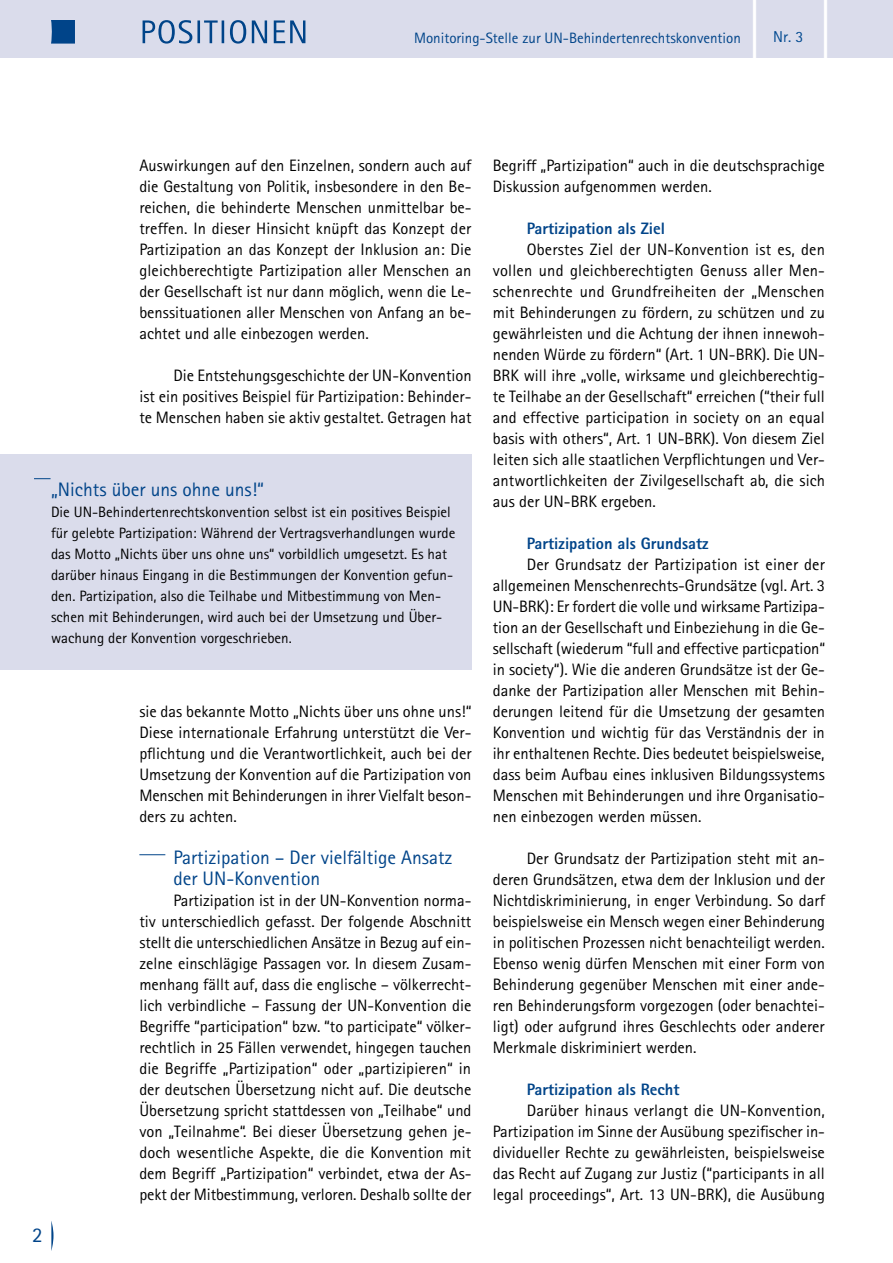
<style>
.page{position:relative;width:893px;height:1263px;background:#fff}
.page>*{position:absolute;margin:0;border:0;box-sizing:border-box;transform-origin:0 0}
.t1{font:82.5px "Rotis Sans Serif";color:#fff;scale:.55 1}
.t2{font:21px "Rotis Sans Serif";color:#004489}
.t3{font:19.5px/21px "Rotis Sans Serif";color:#004489}
.P_fliesstext{font:16.5px/21px "Rotis Sans Serif";color:#000;text-align:justify}
.t4{font:800 16.5px "Rotis Sans Serif";color:#004489}
.t5{font:15.75px "Rotis Sans Serif Std";color:#014990}
.P_infospalte_Fliesst{font:15px/21px "Rotis Sans Serif";color:#000}
.t6{font:15px "Rotis Sans Serif";color:#004489}
</style>
<div class="page">
<div style="left:0;top:0;width:893px;height:57px;background:#dadceb"></div>
<svg style="left:51px;top:20px;width:24px;height:24px"></svg>
<svg style="left:143px;top:20px;width:162px;height:24px"></svg>
<svg style="left:51px;top:1221px;width:3px;height:30px"></svg>
<svg style="left:139px;top:854px;width:26px;height:1px"></svg>
<div style="left:0;top:454px;width:471px;height:215px;background:#dadceb"></div>
<svg style="left:34px;top:478px;width:17px;height:1px"></svg>
<p class="t6" style="left:414px;top:29px;width:328px">Monitoring-Stelle zur UN-Behindertenrechtskonvention</p>
<h1 class="t1" style="left:749px;top:-29px;width:152px">| |</h1>
<p class="t5" style="left:773px;top:27px;width:32px">Nr. 3</p>
<p class="P_fliesstext" style="left:139px;top:154px;width:334px">Auswirkungen auf den Einzelnen, sondern auch auf die Gestaltung von Politik, insbesondere in den Be&shy;reichen, die behinderte Menschen unmittelbar be&shy;treffen. I n dieser Hinsicht knüpft das Konzept der Partizipation an das Konzept der I nklusion an: Die gleichberechtigte Partizipation aller Menschen an der Gesellschaft ist nur dann möglich, wenn die Le&shy;benssituationen aller Menschen von Anfang an be&shy;achtet und alle einbezogen werden.</p>
<p class="P_fliesstext" style="left:139px;top:364px;width:334px;text-indent:34px">Die Entstehungsgeschichte der UN-Konvention ist ein positives Beispiel für Partizipation: Behinder&shy;te Menschen haben sie aktiv gestaltet. Getragen hat</p>
<h3 class="t3" style="left:51px;top:479px;width:214px">„Nichts über uns ohne uns!“</h3>
<p class="P_infospalte_Fliesst" style="left:51px;top:501px;width:406px">Die UN-Behindertenrechtskonvention selbst ist ein positives Beispiel für gelebte Partizipation: Während der Vertragsverhandlungen wurde das Motto „Nichts über uns ohne uns“ vorbildlich umgesetzt. Es hat darüber hinaus Eingang in die Bestimmungen der Konvention gefun&shy;den. Partizipation, also die Teilhabe und Mitbestimmung von Men&shy;schen mit Behinderungen, wird auch bei der Umsetzung und Über&shy;wachung der Konvention vorgeschrieben.</p>
<p class="t2" style="left:32px;top:1222px;width:12px">2</p>
<p class="P_fliesstext" style="left:139px;top:700px;width:334px">sie das bekannte Motto „Nichts über uns ohne uns!“ Diese internationale Erfahrung unterstützt die Ver&shy;pflichtung und die Verantwortlichkeit, auch bei der Umsetzung der Konvention auf die Partizipation von Menschen mit Behinderungen in ihrer Vielfalt beson&shy;ders zu achten.</p>
<h3 class="t3" style="left:173px;top:846px;width:281px">Partizipation – Der vielfältige Ansatz der UN-Konvention</h3>
<p class="P_fliesstext" style="left:139px;top:889px;width:334px;text-indent:34px">Partizipation ist in der UN-Konvention norma&shy;tiv unterschiedlich gefasst. Der folgende Abschnitt stellt die unterschiedlichen Ansätze in Bezug auf ein&shy;zelne einschlägige Passagen vor. I n diesem Zusam&shy;menhang fällt auf, dass die englische – völkerrecht&shy;lich verbindliche – Fassung der UN-Konvention die Begriffe “participation“ bzw. “to participate“ völker&shy;rechtlich in 25 Fällen verwendet, hingegen tauchen die Begriffe „Partizipation“ oder „partizipieren“ in der deutschen Übersetzung nicht auf. Die deutsche Übersetzung spricht stattdessen von „Teilhabe“ und von „Teilnahme“. Bei dieser Übersetzung gehen je&shy;doch wesentliche Aspekte, die die Konvention mit dem Begriff „Partizipation“ verbindet, etwa der As&shy;pekt der Mitbestimmung, verloren. Deshalb sollte der</p>
<p class="P_fliesstext" style="left:493px;top:154px;width:334px">Begriff „Partizipation“ auch in die deutschsprachige<br>Diskussion aufgenommen werden.</p>
<h4 class="t4" style="left:527px;top:217px;width:140px">Partizipation als Ziel</h4>
<p class="P_fliesstext" style="left:493px;top:238px;width:334px;text-indent:34px">Oberstes Ziel der UN-Konvention ist es, den vollen und gleichberechtigten Genuss aller Men&shy;schenrechte und Grundfreiheiten der „Menschen mit Behinderungen zu fördern, zu schützen und zu gewährleisten und die Achtung der ihnen innewoh&shy;nenden Würde zu fördern“ (Art. 1 UN-BRK). Die UN-BRK will ihre „volle, wirksame und gleichberechtig&shy;te Teilhabe an der Gesellschaft“ erreichen (“their full and effective participation in society on an equal basis with others“, Art. 1 UN-BRK). Von diesem Ziel leiten sich alle staatlichen Verpflichtungen und Ver&shy;antwortlichkeiten der Zivilgesellschaft ab, die sich aus der UN-BRK ergeben.</p>
<h4 class="t4" style="left:527px;top:532px;width:183px">Partizipation als Grundsatz</h4>
<p class="P_fliesstext" style="left:493px;top:553px;width:334px;text-indent:34px">Der Grundsatz der Partizipation ist einer der allgemeinen Menschenrechts-Grundsätze (vgl. Art. 3<br>UN-BRK): Er fordert die volle und wirksame Partizipa&shy;tion an der Gesellschaft und Einbeziehung in die Ge&shy;sellschaft (wiederum “full and effective particpation“ in society“). Wie die anderen Grundsätze ist der Ge&shy;danke der Partizipation aller Menschen mit Behin&shy;derungen leitend für die Umsetzung der gesamten Konvention und wichtig für das Verständnis der in ihr enthaltenen Rechte. Dies bedeutet beispielsweise, dass beim Aufbau eines inklusiven Bildungssystems Menschen mit Behinderungen und ihre Organisatio&shy;nen einbezogen werden müssen.</p>
<p class="P_fliesstext" style="left:493px;top:847px;width:334px;text-indent:34px">Der Grundsatz der Partizipation steht mit an&shy;deren Grundsätzen, etwa dem der I nklusion und der Nichtdiskriminierung, in enger Verbindung. So darf beispielsweise ein Mensch wegen einer Behinderung in politischen Prozessen nicht benachteiligt werden.<br>Ebenso wenig dürfen Menschen mit einer Form von Behinderung gegenüber Menschen mit einer ande&shy;ren Behinderungsform vorgezogen (oder benachtei&shy;ligt) oder aufgrund ihres Geschlechts oder anderer Merkmale diskriminiert werden.</p>
<h4 class="t4" style="left:527px;top:1078px;width:154px">Partizipation als Recht</h4>
<p class="P_fliesstext" style="left:493px;top:1099px;width:334px;text-indent:34px">Darüber hinaus verlangt die UN-Konvention, Partizipation im Sinne der Ausübung spezifischer in&shy;dividueller Rechte zu gewährleisten, beispielsweise das Recht auf Zugang zur Justiz (“participants in all legal proceedings“, Art. 13 UN-BRK), die Ausübung</p>
</div>
